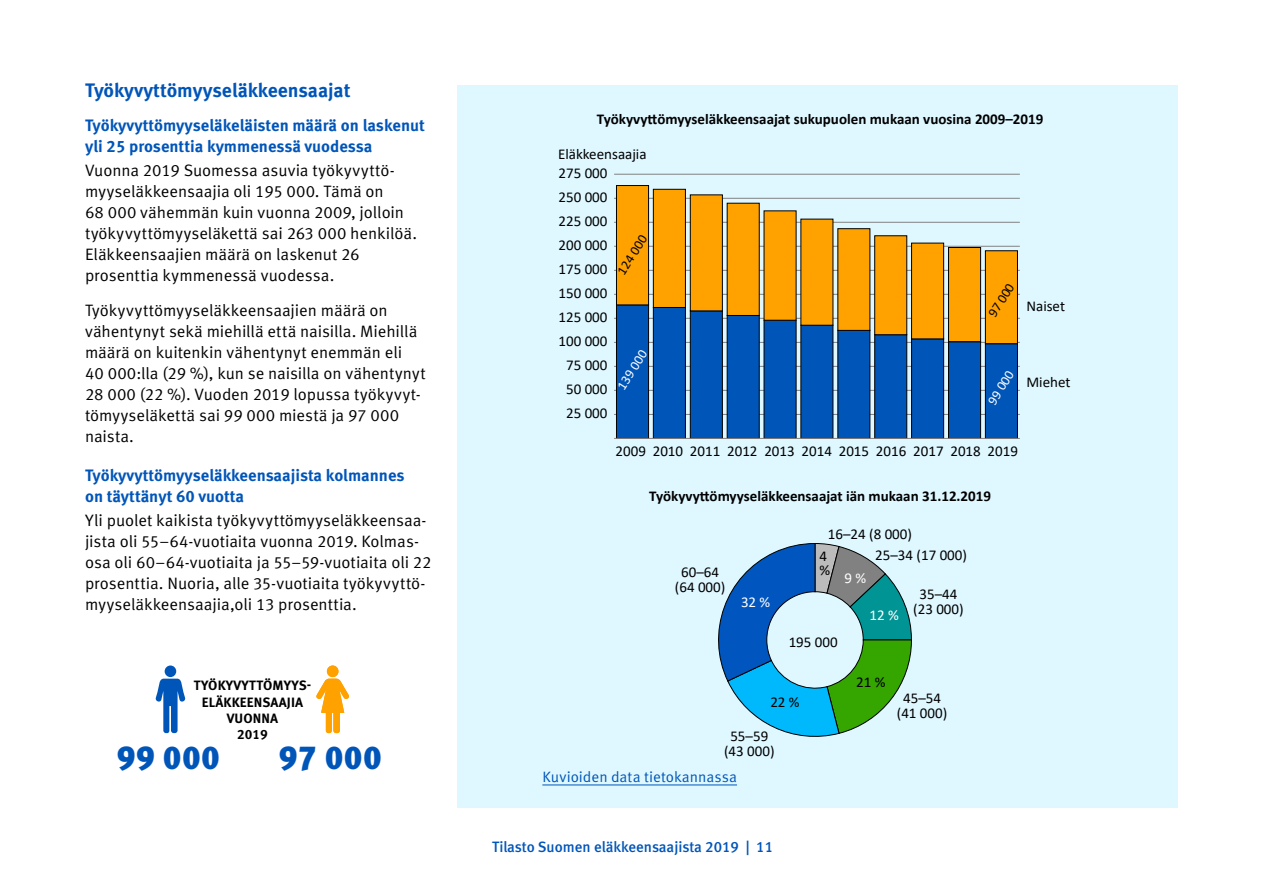
<style>
.page{position:relative;width:1263px;height:893px;background:#fff}
.page>*{position:absolute;margin:0;border:0;box-sizing:border-box;transform-origin:0 0}
.t1{font:900 33px "Meta Pro";letter-spacing:.01em;color:#0055b9}
._2__otsikko{font:700 19.5px "Meta Pro";color:#0055b9}
.Leipä{font:16.5px/21px "Meta Pro Norm";color:#000}
._3__otsikko{font:16.5px/21px "Meta Pro Norm";letter-spacing:-.005em;color:#000}
._3__otsikko-2{font:700 16.5px/21px "Meta Pro";color:#0055b9}
.t2{font:15px/24px "Calibri";color:#000;text-align:center}
.Graafiotsikko{font:700 15px "Calibri";color:#000}
.t3{font:15px "Meta Medium LF";color:#0055b9}
.Linkkiteksti{font:15px "Meta Pro Norm";color:#0055b9}
.t4{font:15px "Calibri";color:#fff}
.t5{font:700 13.5px/16.2px "Meta Pro";letter-spacing:.01em;color:#000;text-align:center}
.t6{font:13.5px "Calibri";color:#000}
.t7{font:13.5px "Calibri";color:#fff}
</style>
<div class="page">
<div style="left:457px;top:85px;width:720px;height:723px;background:#dff8ff"></div>
<hr style="left:542px;top:785px;width:195px;height:1px;background:#0055b9">
<svg style="left:316px;top:679px;width:33px;height:54px"></svg>
<div style="left:327px;top:665px;width:11px;height:12px;background:#ffa200;border-radius:50%"></div>
<svg style="left:155px;top:679px;width:30px;height:54px"></svg>
<div style="left:165px;top:665px;width:11px;height:12px;background:#0055b9;border-radius:50%"></div>
<hr style="left:614px;top:414px;width:406px;height:1px;background:#818181">
<hr style="left:614px;top:390px;width:406px;height:1px;background:#818181">
<hr style="left:614px;top:366px;width:406px;height:1px;background:#818181">
<hr style="left:614px;top:342px;width:406px;height:1px;background:#818181">
<hr style="left:614px;top:318px;width:406px;height:1px;background:#818181">
<hr style="left:614px;top:294px;width:406px;height:1px;background:#818181">
<hr style="left:614px;top:270px;width:406px;height:1px;background:#818181">
<hr style="left:614px;top:246px;width:406px;height:1px;background:#818181">
<hr style="left:614px;top:222px;width:406px;height:1px;background:#818181">
<hr style="left:614px;top:198px;width:406px;height:1px;background:#818181">
<hr style="left:614px;top:174px;width:406px;height:1px;background:#818181">
<svg style="left:616px;top:344px;width:402px;height:94px"></svg>
<svg style="left:616px;top:185px;width:402px;height:159px"></svg>
<hr style="left:614px;top:438px;width:406px;height:1px;background:#818181">
<svg style="left:718px;top:543px;width:194px;height:194px"></svg>
<h2 class="_2__otsikko" style="left:85px;top:75px;width:267px">Työkyvyttömyyseläkkeensaajat</h2>
<h2 class="_3__otsikko-2" style="left:85px;top:114px;width:341px">Työkyvyttömyyseläkeläisten määrä on laskenut yli 25 prosenttia kymmenessä vuodessa</h2>
<h2 class="_3__otsikko" style="left:85px;top:159px;width:334px">Vuonna 2019 Suomessa asuvia työkyvyttö&shy;myyseläkkeensaajia oli 195 000. Tämä on<br>68 000 vähemmän kuin vuonna 2009, jolloin työkyvyttömyyseläkettä sai 263 000 henkilöä.<br>Eläkkeensaajien määrä on laskenut 26 prosenttia kymmenessä vuodessa.</h2>
<p class="Leipä" style="left:85px;top:299px;width:334px">Työkyvyttömyyseläkkeensaajien määrä on vähentynyt sekä miehillä että naisilla. Miehillä määrä on kuitenkin vähentynyt enemmän eli</p>
<p class="Leipä" style="left:85px;top:362px;width:342px">40 000:lla (29 %), kun se naisilla on vähentynyt 28 000 (22 %). Vuoden 2019 lopussa työkyvyt&shy;tömyyseläkettä sai 99 000 miestä ja 97 000 naista.</p>
<h2 class="_3__otsikko-2" style="left:85px;top:464px;width:321px">Työkyvyttömyyseläkkeensaajista kolmannes</h2>
<h2 class="_3__otsikko-2" style="left:85px;top:485px;width:161px">on täyttänyt 60 vuotta</h2>
<p class="Leipä" style="left:85px;top:509px;width:348px">Yli puolet kaikista työkyvyttömyyseläkkeensaa&shy;jista oli 55–64-vuotiaita vuonna 2019. Kolmas&shy;osa oli 60–64-vuotiaita ja 55–59-vuotiaita oli 22 prosenttia. Nuoria, alle 35-vuotiaita työkyvyttö&shy;myyseläkkeensaajia,oli 13 prosenttia.</p>
<p class="t5" style="left:194px;top:677px;width:119px">TYÖKYVYTTÖMYYS-<br>ELÄKKEENSAAJIA<br>VUONNA<br>2019</p>
<h1 class="t1" style="left:117px;top:731px;width:105px">99 000</h1>
<h1 class="t1" style="left:279px;top:731px;width:105px">97 000</h1>
<p class="Graafiotsikko" style="left:597px;top:108px;width:448px">Työkyvyttömyyseläkkeensaajat sukupuolen mukaan vuosina 2009–2019</p>
<p class="t2" style="left:558px;top:141px;width:90px">Eläkkeensaajia</p>
<p class="t2" style="left:558px;top:161px;width:51px">275 000<br>250 000<br>225 000<br>200 000<br>175 000<br>150 000<br>125 000<br>100 000<br>75 000<br>50 000<br>25 000</p>
<p class="t6" style="left:612px;top:268px;width:46px;rotate:-58deg">124 000</p>
<p class="t7" style="left:612px;top:384px;width:46px;rotate:-58deg">139 000</p>
<p class="t6" style="left:983px;top:311px;width:39px;rotate:-58deg">97 000</p>
<p class="t2" style="left:1026px;top:294px;width:40px">Naiset</p>
<p class="t7" style="left:983px;top:398px;width:39px;rotate:-58deg">99 000</p>
<p class="t2" style="left:1026px;top:370px;width:46px">Miehet</p>
<p class="t2" style="left:615px;top:439px;width:404px">2009 2010 2011 2012 2013 2014 2015 2016 2017 2018 2019</p>
<p class="Graafiotsikko" style="left:649px;top:485px;width:343px">Työkyvyttömyyseläkkeensaajat iän mukaan 31.12.2019</p>
<p class="t2" style="left:675px;top:564px;width:52px;line-height:15px">60–64 (64 000)</p>
<p class="t4" style="left:741px;top:591px;width:31px">32 %</p>
<p class="t2" style="left:875px;top:523px;width:93px;line-height:20.5px;text-align:left;text-indent:-47px">16–24 (8 000)<br>25–34 (17 000)</p>
<p class="t2" style="left:913px;top:586px;width:52px;line-height:15px">35–44 (23 000)</p>
<p class="t2" style="left:819px;top:549px;width:12px;line-height:13.5px;text-align:left">4 %</p>
<p class="t4" style="left:844px;top:567px;width:23px">9 %</p>
<p class="t4" style="left:870px;top:605px;width:31px">12 %</p>
<p class="t2" style="left:789px;top:630px;width:51px">195 000</p>
<p class="t2" style="left:856px;top:669px;width:31px">21 %</p>
<p class="t2" style="left:770px;top:690px;width:31px">22 %</p>
<p class="t2" style="left:897px;top:690px;width:52px;line-height:15px">45–54 (41 000)</p>
<p class="t2" style="left:724px;top:728px;width:52px;line-height:15px">55–59 (43 000)</p>
<p class="Linkkiteksti" style="left:542px;top:765px;width:196px">Kuvioiden data tietokannassa</p>
<p class="t3" style="left:492px;top:838px;width:282px">Tilasto Suomen eläkkeensaajista 2019 | 11</p>
</div>
